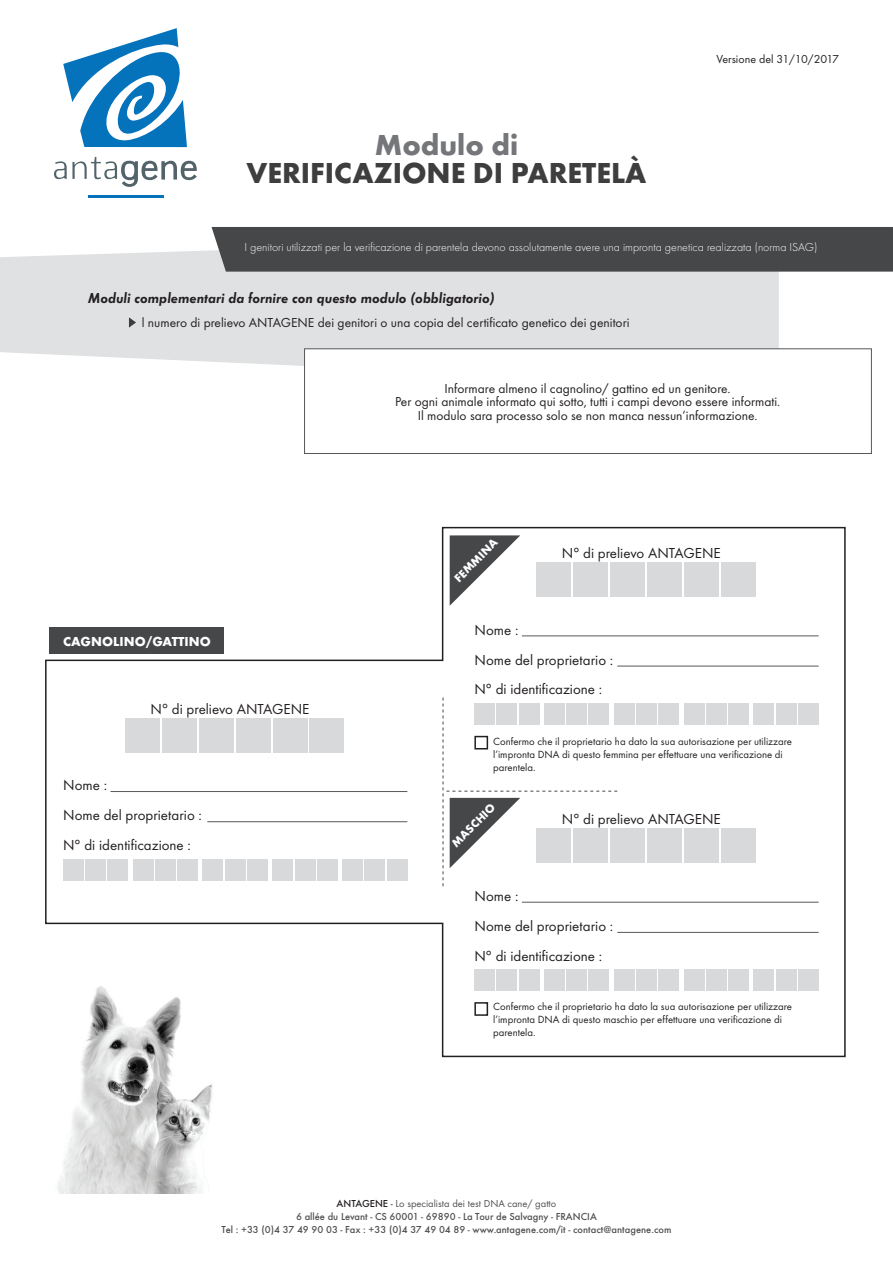
<style>
.page{position:relative;width:893px;height:1263px;background:#fff}
.page>*{position:absolute;margin:0;border:0;box-sizing:border-box;transform-origin:0 0}
.t1{font:700 30px/28.5px "Futura T";color:#3e3e3f;text-align:center}
.t2{font:15px "Futura T";color:#231f20}
.t3{font:italic 600 15px "Futura T";color:#231f20}
.t4{font:13.5px "Futura T";color:#231f20}
.t5{font:700 13.5px "Futura T";color:#fff}
.t6{font:300 12px "Futura T";color:#fff}
.t7{font:12px "Futura T";color:#231f20}
.t8{font:700 12px "Futura T";color:#fff}
.t9{font:10.8px/12.9px "Futura T";color:#231f20}
.t10{font:500 10.5px "Futura T";color:#505052}
.t11{font:10.5px "Futura T";color:#505052}
.s1{color:#757679}
.s2{font-weight:500;color:#231f20}
.s3{font-weight:500}
</style>
<div class="page">
<svg style="left:63px;top:28px;width:124px;height:119px"></svg>
<hr style="left:88px;top:195px;width:76px;height:3px;background:#0573bb">
<svg style="left:54px;top:157px;width:143px;height:30px"></svg>
<div style="left:0;top:250px;width:779px;height:116px;background:#e0e1e3"></div>
<svg style="left:45px;top:526px;width:801px;height:532px"></svg>
<svg style="left:304px;top:348px;width:568px;height:106px"></svg>
<div style="left:212px;top:227px;width:681px;height:45px;background:#464749"></div>
<hr style="left:617px;top:666px;width:202px;height:1px;background:#57585a">
<hr style="left:617px;top:932px;width:202px;height:1px;background:#57585a">
<svg style="left:450px;top:535px;width:70px;height:71px"></svg>
<div style="left:49px;top:627px;width:175px;height:27px;background:#464749"></div>
<svg style="left:443px;top:697px;width:174px;height:189px"></svg>
<img style="left:45px;top:980px;width:176px;height:213px">
<div style="left:474px;top:736px;width:14px;height:13px;border:2px solid #231f20"></div>
<div style="left:474px;top:1002px;width:14px;height:14px;border:2px solid #231f20"></div>
<svg style="left:129px;top:317px;width:7px;height:11px"></svg>
<div style="left:611px;top:563px;width:34px;height:34px;background:#d8d9db"></div>
<div style="left:684px;top:563px;width:34px;height:34px;background:#d8d9db"></div>
<div style="left:574px;top:563px;width:34px;height:34px;background:#d8d9db"></div>
<div style="left:647px;top:563px;width:34px;height:34px;background:#d8d9db"></div>
<div style="left:537px;top:563px;width:34px;height:34px;background:#d8d9db"></div>
<div style="left:721px;top:563px;width:34px;height:34px;background:#d8d9db"></div>
<div style="left:611px;top:829px;width:34px;height:34px;background:#d8d9db"></div>
<div style="left:684px;top:829px;width:34px;height:34px;background:#d8d9db"></div>
<div style="left:574px;top:829px;width:34px;height:34px;background:#d8d9db"></div>
<div style="left:647px;top:829px;width:34px;height:34px;background:#d8d9db"></div>
<div style="left:537px;top:829px;width:34px;height:34px;background:#d8d9db"></div>
<div style="left:721px;top:829px;width:34px;height:34px;background:#d8d9db"></div>
<div style="left:474px;top:703px;width:21px;height:22px;background:#d8d9db"></div>
<div style="left:544px;top:703px;width:21px;height:22px;background:#d8d9db"></div>
<div style="left:497px;top:703px;width:20px;height:22px;background:#d8d9db"></div>
<div style="left:566px;top:703px;width:21px;height:22px;background:#d8d9db"></div>
<div style="left:519px;top:703px;width:20px;height:22px;background:#d8d9db"></div>
<div style="left:589px;top:703px;width:20px;height:22px;background:#d8d9db"></div>
<div style="left:614px;top:703px;width:20px;height:22px;background:#d8d9db"></div>
<div style="left:684px;top:703px;width:20px;height:22px;background:#d8d9db"></div>
<div style="left:636px;top:703px;width:21px;height:22px;background:#d8d9db"></div>
<div style="left:706px;top:703px;width:21px;height:22px;background:#d8d9db"></div>
<div style="left:659px;top:703px;width:20px;height:22px;background:#d8d9db"></div>
<div style="left:728px;top:703px;width:21px;height:22px;background:#d8d9db"></div>
<div style="left:754px;top:703px;width:20px;height:22px;background:#d8d9db"></div>
<div style="left:776px;top:703px;width:20px;height:22px;background:#d8d9db"></div>
<div style="left:798px;top:703px;width:21px;height:22px;background:#d8d9db"></div>
<div style="left:474px;top:970px;width:21px;height:21px;background:#d8d9db"></div>
<div style="left:544px;top:970px;width:21px;height:21px;background:#d8d9db"></div>
<div style="left:497px;top:970px;width:20px;height:21px;background:#d8d9db"></div>
<div style="left:566px;top:970px;width:21px;height:21px;background:#d8d9db"></div>
<div style="left:519px;top:970px;width:20px;height:21px;background:#d8d9db"></div>
<div style="left:589px;top:970px;width:20px;height:21px;background:#d8d9db"></div>
<div style="left:614px;top:970px;width:20px;height:21px;background:#d8d9db"></div>
<div style="left:684px;top:970px;width:20px;height:21px;background:#d8d9db"></div>
<div style="left:636px;top:970px;width:21px;height:21px;background:#d8d9db"></div>
<div style="left:706px;top:970px;width:21px;height:21px;background:#d8d9db"></div>
<div style="left:659px;top:970px;width:20px;height:21px;background:#d8d9db"></div>
<div style="left:728px;top:970px;width:21px;height:21px;background:#d8d9db"></div>
<div style="left:754px;top:970px;width:20px;height:21px;background:#d8d9db"></div>
<div style="left:776px;top:970px;width:20px;height:21px;background:#d8d9db"></div>
<div style="left:798px;top:970px;width:21px;height:21px;background:#d8d9db"></div>
<hr style="left:207px;top:821px;width:200px;height:1px;background:#57585a">
<div style="left:199px;top:718px;width:34px;height:34px;background:#d8d9db"></div>
<div style="left:273px;top:718px;width:34px;height:34px;background:#d8d9db"></div>
<div style="left:162px;top:718px;width:34px;height:34px;background:#d8d9db"></div>
<div style="left:236px;top:718px;width:34px;height:34px;background:#d8d9db"></div>
<div style="left:126px;top:718px;width:34px;height:34px;background:#d8d9db"></div>
<div style="left:310px;top:718px;width:34px;height:34px;background:#d8d9db"></div>
<div style="left:63px;top:859px;width:21px;height:21px;background:#d8d9db"></div>
<div style="left:133px;top:859px;width:20px;height:21px;background:#d8d9db"></div>
<div style="left:85px;top:859px;width:21px;height:21px;background:#d8d9db"></div>
<div style="left:155px;top:859px;width:21px;height:21px;background:#d8d9db"></div>
<div style="left:108px;top:859px;width:20px;height:21px;background:#d8d9db"></div>
<div style="left:177px;top:859px;width:21px;height:21px;background:#d8d9db"></div>
<div style="left:203px;top:859px;width:20px;height:21px;background:#d8d9db"></div>
<div style="left:273px;top:859px;width:20px;height:21px;background:#d8d9db"></div>
<div style="left:225px;top:859px;width:20px;height:21px;background:#d8d9db"></div>
<div style="left:295px;top:859px;width:20px;height:21px;background:#d8d9db"></div>
<div style="left:247px;top:859px;width:21px;height:21px;background:#d8d9db"></div>
<div style="left:317px;top:859px;width:21px;height:21px;background:#d8d9db"></div>
<div style="left:342px;top:859px;width:21px;height:21px;background:#d8d9db"></div>
<div style="left:365px;top:859px;width:20px;height:21px;background:#d8d9db"></div>
<div style="left:387px;top:859px;width:20px;height:21px;background:#d8d9db"></div>
<hr style="left:111px;top:791px;width:296px;height:1px;background:#57585a">
<hr style="left:522px;top:635px;width:297px;height:1px;background:#57585a">
<hr style="left:522px;top:902px;width:297px;height:1px;background:#57585a">
<p class="t1" style="left:246px;top:131px;width:402px"><span class="s1">Modulo di<br></span>VERIFICAZIONE DI PARETELÀ</p>
<p class="t7" style="left:716px;top:52px;width:124px">Versione del 31/10/2017</p>
<p class="t6" style="left:244px;top:240px;width:574px">I genitori utilizzati per la verificazione di parentela devono assolutamente avere una impronta genetica realizzata (norma ISAG)</p>
<p class="t3" style="left:88px;top:290px;width:408px">Moduli complementari da fornire con questo modulo (obbligatorio)</p>
<p class="t4" style="left:142px;top:315px;width:489px">l numero di prelievo ANTAGENE dei genitori o una copia del certificato genetico dei genitori</p>
<p class="t4" style="left:445px;top:380px;width:288px">Informare almeno il cagnolino/ gattino ed un genitore.</p>
<p class="t4" style="left:395px;top:394px;width:387px">Per ogni animale informato qui sotto, tutti i campi devono essere informati.</p>
<p class="t4" style="left:418px;top:407px;width:341px">Il modulo sara processo solo se non manca nessun’informazione.</p>
<p class="t5" style="left:63px;top:633px;width:149px">CAGNOLINO/GATTINO</p>
<p class="t2" style="left:63px;top:777px;width:45px">Nome :</p>
<p class="t2" style="left:151px;top:700px;width:160px">N° di prelievo ANTAGENE</p>
<p class="t2" style="left:63px;top:806px;width:140px">Nome del proprietario :</p>
<p class="t2" style="left:63px;top:836px;width:129px">N° di identificazione :</p>
<p class="t8" style="left:451px;top:575px;width:57px;rotate:-45deg">FEMMINA</p>
<p class="t2" style="left:474px;top:621px;width:45px">Nome :</p>
<p class="t2" style="left:562px;top:544px;width:160px">N° di prelievo ANTAGENE</p>
<p class="t2" style="left:474px;top:651px;width:140px">Nome del proprietario :</p>
<p class="t2" style="left:474px;top:680px;width:129px">N° di identificazione :</p>
<p class="t9" style="left:493px;top:735px;width:301px">Confermo che il proprietario ha dato la sua autorisazione per utilizzare</p>
<p class="t9" style="left:493px;top:748px;width:291px">l’impronta DNA di questo femmina per effettuare una verificazione di parentela.</p>
<p class="t8" style="left:449px;top:840px;width:58px;rotate:-45deg">MASCHIO</p>
<p class="t2" style="left:474px;top:887px;width:45px">Nome :</p>
<p class="t2" style="left:562px;top:810px;width:160px">N° di prelievo ANTAGENE</p>
<p class="t2" style="left:474px;top:917px;width:140px">Nome del proprietario :</p>
<p class="t2" style="left:474px;top:947px;width:129px">N° di identificazione :</p>
<p class="t9" style="left:493px;top:1000px;width:301px">Confermo che il proprietario ha dato la sua autorisazione per utilizzare</p>
<p class="t9" style="left:493px;top:1013px;width:290px">l’impronta DNA di questo maschio per effettuare una verificazione di parentela.</p>
<p class="t11" style="left:337px;top:1198px;width:221px"><span class="s2">ANTAGENE</span> <span class="s3">-</span> Lo specialista dei test DNA cane/ gatto</p>
<p class="t10" style="left:296px;top:1210px;width:302px">6 allée du Levant - CS 60001 - 69890 - La Tour de Salvagny - FRANCIA</p>
<p class="t10" style="left:222px;top:1223px;width:451px">Tel : +33 (0)4 37 49 90 03 - Fax : +33 (0)4 37 49 04 89 - www.antagene.com/it - contact@antagene.com</p>
</div>
